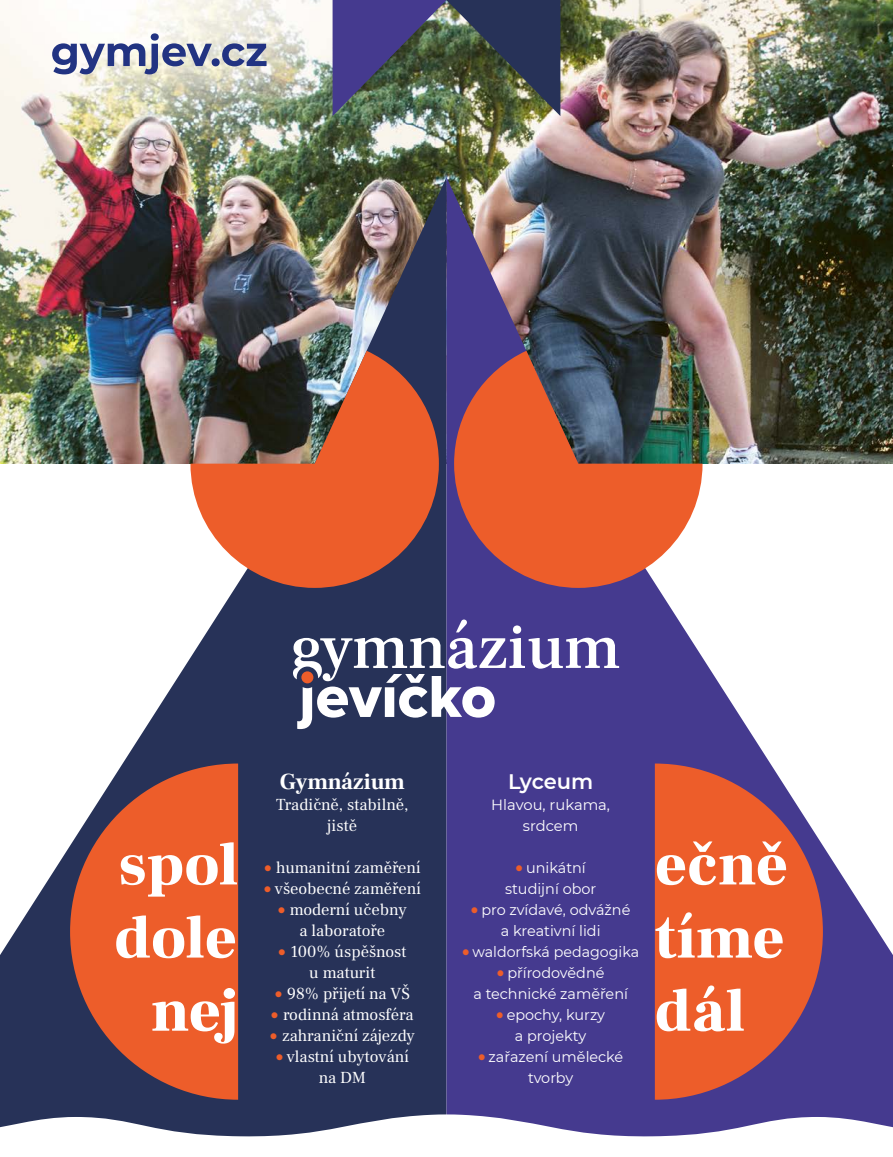
<style>
.page{position:relative;width:893px;height:1157px;background:#fff}
.page>*{position:absolute;margin:0;border:0;box-sizing:border-box;transform-origin:0 0}
.t1{font:700 22.5px "Frank Ruhl Libre";color:#fff}
.t2{font:600 21px "Montserrat";letter-spacing:-.01em;color:#fff}
.t3{font:16.5px/21px "Frank Ruhl Libre";color:#fff;text-align:center}
.t4{font:14.7px/21px "Montserrat";color:#fff;text-align:center}
.s1{color:#ed5d2a}
</style>
<div class="page">
<img style="left:0;top:0;width:893px;height:177px">
<img style="left:0;top:177px;width:446px;height:937px">
<img style="left:446px;top:177px;width:447px;height:937px">
<svg style="left:70px;top:763px;width:168px;height:336px;background:#bc5b41"></svg>
<svg style="left:655px;top:763px;width:168px;height:336px;background:#c55d4d"></svg>
<svg style="left:116px;top:915px;width:119px;height:43px"></svg>
<svg style="left:121px;top:842px;width:116px;height:54px"></svg>
<svg style="left:152px;top:988px;width:83px;height:55px"></svg>
<svg style="left:657px;top:985px;width:87px;height:46px"></svg>
<svg style="left:655px;top:912px;width:128px;height:46px"></svg>
<svg style="left:657px;top:841px;width:129px;height:44px"></svg>
<img style="left:333px;top:0;width:227px;height:116px">
<svg style="left:190px;top:351px;width:249px;height:237px;background:#ac5d43"></svg>
<svg style="left:454px;top:351px;width:248px;height:237px;background:#a95e4b"></svg>
<svg style="left:0;top:1114px;width:893px;height:23px"></svg>
<svg style="left:293px;top:619px;width:326px;height:110px"></svg>
<div style="left:301px;top:671px;width:12px;height:12px;background:#ed5d2a;border-radius:50%"></div>
<svg style="left:52px;top:33px;width:215px;height:41px"></svg>
<h1 class="t1" style="left:280px;top:768px;width:127px">Gymnázium</h1>
<p class="t3" style="left:276px;top:794px;width:134px">Tradičně, stabilně, jistě</p>
<p class="t3" style="left:264px;top:857px;width:158px"><span class="s1">•</span> humanitní zaměření</p>
<p class="t3" style="left:264px;top:878px;width:158px"><span class="s1">•</span> všeobecné zaměření</p>
<p class="t3" style="left:278px;top:899px;width:130px"><span class="s1">•</span> moderní učebny a laboratoře</p>
<p class="t3" style="left:278px;top:941px;width:130px"><span class="s1">•</span> 100% úspěšnost u maturit</p>
<p class="t3" style="left:275px;top:983px;width:137px"><span class="s1">•</span> 98% přijetí na VŠ</p>
<p class="t3" style="left:271px;top:1004px;width:144px"><span class="s1">•</span> rodinná atmosféra</p>
<p class="t3" style="left:270px;top:1025px;width:146px"><span class="s1">•</span> zahraniční zájezdy</p>
<p class="t3" style="left:276px;top:1046px;width:135px"><span class="s1">•</span> vlastní ubytování na DM</p>
<p class="t2" style="left:508px;top:766px;width:87px">Lyceum</p>
<p class="t4" style="left:491px;top:794px;width:120px">Hlavou, rukama, srdcem</p>
<p class="t4" style="left:505px;top:857px;width:93px"><span class="s1">•</span> unikátní studijní obor</p>
<p class="t4" style="left:471px;top:899px;width:161px"><span class="s1">•</span> pro zvídavé, odvážné a kreativní lidi</p>
<p class="t4" style="left:462px;top:941px;width:179px"><span class="s1">•</span> waldorfská pedagogika</p>
<p class="t4" style="left:473px;top:962px;width:156px"><span class="s1">•</span> přírodovědné<br>a technické zaměření</p>
<p class="t4" style="left:496px;top:1004px;width:110px"><span class="s1">•</span> epochy, kurzy a projekty</p>
<p class="t4" style="left:478px;top:1046px;width:147px"><span class="s1">•</span> zařazení umělecké tvorby</p>
</div>
